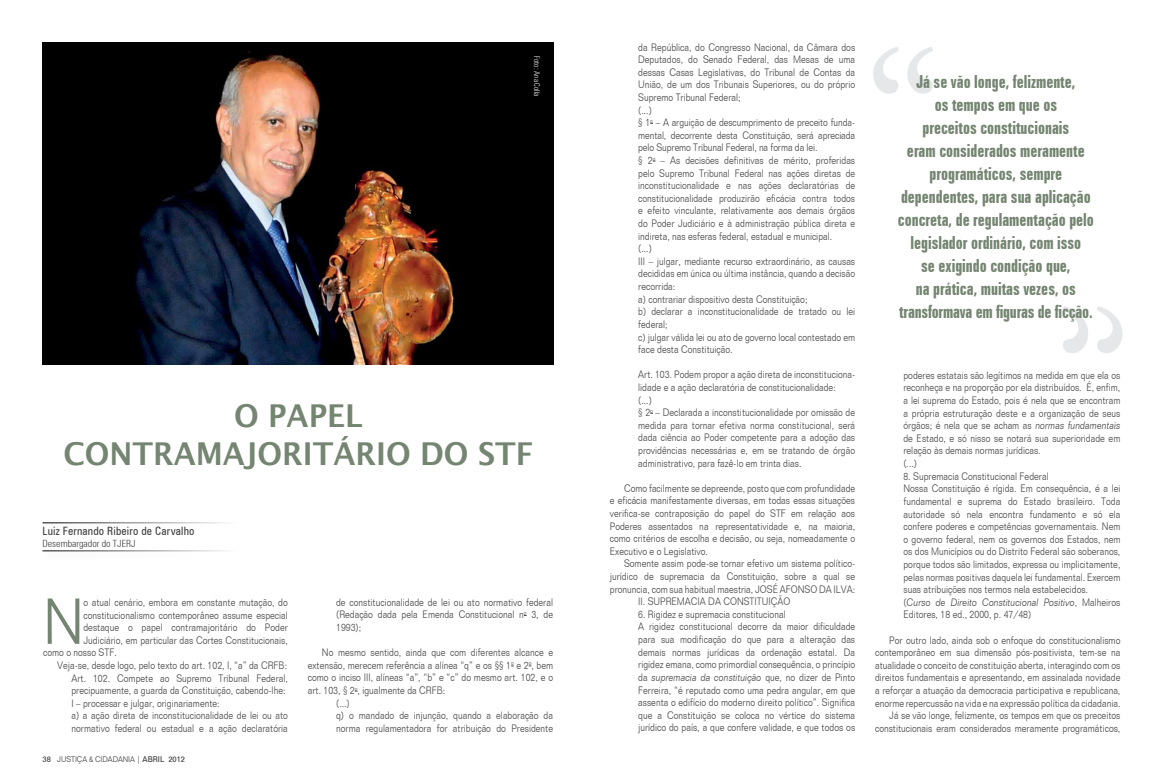
<style>
.page{position:relative;width:1163px;height:780px;background:#fff}
.page>*{position:absolute;margin:0;border:0;box-sizing:border-box;transform-origin:0 0}
.t1{font:300 63.5px "Folio BT";color:#748571;scale:.85 1}
.t2{font:600 31.5px "Lucida Sans";color:#748571;scale:.95 1}
.t3{font:700 extra-condensed 18px/23px "Zurich BT";color:#748571;text-align:center;scale:.9 1}
.t4{font:condensed 11.5px "Zurich BT";letter-spacing:.015em;color:#414042}
.t5{font:300 10.5px/12.6px "Folio BT";color:#4d4d4f;scale:.85 1}
.t6{font:300 condensed 10px "Zurich BT";color:#414042}
.t7{font:300 8px "Folio BT";color:#414042;scale:.9 1}
.t8{font:300 condensed 8px "Zurich BT";letter-spacing:.015em;color:#fff;scale:.9 1}
.s1{font-weight:500}
.s2{font-style:italic}
</style>
<div class="page">
<div style="left:42px;top:549px;width:266px;height:12px;background:#000;opacity:.3"></div>
<hr style="left:43px;top:550px;width:256px;height:1px;background:#000">
<div style="left:42px;top:521px;width:266px;height:12px;background:#000;opacity:.3"></div>
<hr style="left:43px;top:522px;width:256px;height:1px;background:#000">
<img style="left:43px;top:43px;width:510px;height:321px">
<svg style="left:873px;top:47px;width:60px;height:47px"></svg>
<svg style="left:1063px;top:306px;width:59px;height:47px"></svg>
<p class="t8" style="left:542px;top:56px;width:46px;rotate:90deg">Foto: Ana Colla</p>
<h2 class="t2" style="left:234px;top:397px;width:57px">O PAPEL</h2>
<h2 class="t2" style="left:63px;top:435px;width:23px">CONTRAMAJORITÁRIO</h2>
<h2 class="t2" style="left:420px;top:435px;width:120px">DO STF</h2>
<p class="t4" style="left:43px;top:524px;width:153px">Luiz Fernando Ribeiro de Carvalho</p>
<p class="t6" style="left:43px;top:537px;width:94px">Desembargador do TJERJ</p>
<h1 class="t1" style="left:43px;top:582px;width:50px">N</h1>
<p class="t5" style="left:83px;top:596px;width:242px">o atual cenário, embora em constante mutação, do</p>
<p class="t5" style="left:83px;top:608px;width:242px">constitucionalismo contemporâneo assume especial</p>
<p class="t5" style="left:83px;top:621px;width:242px">destaque o papel contramajoritário do Poder</p>
<p class="t5" style="left:83px;top:633px;width:242px">Judiciário, em particular das Cortes Constitucionais,</p>
<p class="t5" style="left:43px;top:646px;width:88px">como o nosso STF.</p>
<p class="t5" style="left:57px;top:659px;width:272px">Veja-se, desde logo, pelo texto do art. 102, I, “a” da CRFB:</p>
<p class="t5" style="left:71px;top:671px;width:256px">Art. 102. Compete ao Supremo Tribunal Federal,</p>
<p class="t5" style="left:71px;top:684px;width:253px">precipuamente, a guarda da Constituição, cabendo-lhe:</p>
<p class="t5" style="left:71px;top:696px;width:176px">I – processar e julgar, originariamente:</p>
<p class="t5" style="left:71px;top:709px;width:256px">a) a ação direta de inconstitucionalidade de lei ou ato</p>
<p class="t5" style="left:71px;top:722px;width:256px">normativo federal ou estadual e a ação declaratória</p>
<p class="t7" style="left:43px;top:754px;width:160px"><span class="s1">38</span> JUSTIÇA &amp; CIDADANIA | <span class="s1">ABRIL 2012</span></p>
<p class="t5" style="left:336px;top:595px;width:257px;text-align:justify">de constitucionalidade de lei ou ato normativo federal (Redação dada pela Emenda Constitucional n<sup>o</sup> 3, de 1993);</p>
<p class="t5" style="left:322px;top:646px;width:273px">No mesmo sentido, ainda que com diferentes alcance e</p>
<p class="t5" style="left:308px;top:658px;width:290px">extensão, merecem referência a alínea “q” e os §§ 1<sup>o</sup> e 2<sup>o</sup>, bem</p>
<p class="t5" style="left:308px;top:671px;width:290px">como o inciso III, alíneas “a”, “b” e “c” do mesmo art. 102, e o</p>
<p class="t5" style="left:308px;top:683px;width:163px">art. 103, § 2<sup>o</sup>, igualmente da CRFB:</p>
<p class="t5" style="left:336px;top:696px;width:18px">(...)</p>
<p class="t5" style="left:336px;top:709px;width:257px">q) o mandado de injunção, quando a elaboração da</p>
<p class="t5" style="left:336px;top:721px;width:257px">norma regulamentadora for atribuição do Presidente</p>
<p class="t5" style="left:638px;top:40px;width:257px">da República, do Congresso Nacional, da Câmara dos Deputados, do Senado Federal, das Mesas de uma dessas Casas Legislativas, do Tribunal de Contas da União, de um dos Tribunais Superiores, ou do próprio Supremo Tribunal Federal;<br>(...)<br>§ 1<sup>o</sup> – A arguição de descumprimento de preceito funda&shy;mental, decorrente desta Constituição, será apreciada pelo Supremo Tribunal Federal, na forma da lei.<br>§ 2<sup>o</sup> – As decisões definitivas de mérito, proferidas pelo Supremo Tribunal Federal nas ações diretas de inconstitucionalidade e nas ações declaratórias de constitucionalidade produzirão eficácia contra todos e efeito vinculante, relativamente aos demais órgãos do Poder Judiciário e à administração pública direta e indireta, nas esferas federal, estadual e municipal.<br>(...)<br>III – julgar, mediante recurso extraordinário, as causas decididas em única ou última instância, quando a decisão recorrida:<br>a) contrariar dispositivo desta Constituição;<br>b) declarar a inconstitucionalidade de tratado ou lei federal;<br>c) julgar válida lei ou ato de governo local contestado em face desta Constituição.</p>
<p class="t5" style="left:638px;top:368px;width:257px">Art. 103. Podem propor a ação direta de inconstituciona&shy;lidade e a ação declaratória de constitucionalidade:<br>(...)<br>§ 2<sup>o</sup> – Declarada a inconstitucionalidade por omissão de medida para tornar efetiva norma constitucional, será dada ciência ao Poder competente para a adoção das providências necessárias e, em se tratando de órgão administrativo, para fazê-lo em trinta dias.</p>
<p class="t5" style="left:609px;top:481px;width:290px;text-align:justify;text-indent:14px">Como facilmente se depreende, posto que com profundidade e eficácia manifestamente diversas, em todas essas situações verifica-se contraposição do papel do STF em relação aos Poderes assentados na representatividade e, na maioria, como critérios de escolha e decisão, ou seja, nomeadamente o Executivo e o Legislativo.</p>
<p class="t5" style="left:624px;top:557px;width:273px">Somente assim pode-se tornar efetivo um sistema político-</p>
<p class="t5" style="left:609px;top:570px;width:290px">jurídico de supremacia da Constituição, sobre a qual se</p>
<p class="t5" style="left:609px;top:582px;width:290px">pronuncia, com sua habitual maestria, JOSÉ AFONSO DA ILVA:</p>
<p class="t5" style="left:638px;top:595px;width:180px">II. SUPREMACIA DA CONSTITUIÇÃO</p>
<p class="t5" style="left:638px;top:607px;width:257px">6. Rigidez e supremacia constitucional<br>A rigidez constitucional decorre da maior dificuldade para sua modificação do que para a alteração das demais normas jurídicas da ordenação estatal. Da rigidez emana, como primordial consequência, o princípio da <span class="s2">supremacia da constituição</span> que, no dizer de Pinto Ferreira, “é reputado como uma pedra angular, em que assenta o edifício do moderno direito político”. Significa que a Constituição se coloca no vértice do sistema jurídico do país, a que confere validade, e que todos os</p>
<p class="t3" style="left:897px;top:70px;width:219px">Já se vão longe, felizmente,<br>os tempos em que os<br>preceitos constitucionais<br>eram considerados meramente programáticos, sempre dependentes, para sua aplicação concreta, de regulamentação pelo legislador ordinário, com isso<br>se exigindo condição que,<br>na prática, muitas vezes, os transformava em figuras de ficção.</p>
<p class="t5" style="left:903px;top:368px;width:257px">poderes estatais são legítimos na medida em que ela os reconheça e na proporção por ela distribuídos. É, enfim, a lei suprema do Estado, pois é nela que se encontram a própria estruturação deste e a organização de seus órgãos; é nela que se acham as <span class="s2">normas fundamentais </span>de Estado, e só nisso se notará sua superioridade em relação às demais normas jurídicas.<br>(...)</p>
<p class="t5" style="left:903px;top:469px;width:257px">8. Supremacia Constitucional Federal<br>Nossa Constituição é rígida. Em consequência, é a lei fundamental e suprema do Estado brasileiro. Toda autoridade só nela encontra fundamento e só ela confere poderes e competências governamentais. Nem o governo federal, nem os governos dos Estados, nem os dos Municípios ou do Distrito Federal são soberanos, porque todos são limitados, expressa ou implicitamente, pelas normas positivas daquela lei fundamental. Exercem suas atribuições nos termos nela estabelecidos.<br>(<span class="s2">Curso de Direito Constitucional Positivo</span>, Malheiros Editores, 18 ed., 2000, p. 47/48)</p>
<p class="t5" style="left:874px;top:633px;width:290px;text-align:right">Por outro lado, ainda sob o enfoque do constitucionalismo contemporâneo em sua dimensão pós-positivista, tem-se na atualidade o conceito de constituição aberta, interagindo com os direitos fundamentais e apresentando, em assinalada novidade a reforçar a atuação da democracia participativa e republicana, enorme repercussão na vida e na expressão política da cidadania.<br>Já se vão longe, felizmente, os tempos em que os preceitos constitucionais eram considerados meramente programáticos,</p>
</div>
